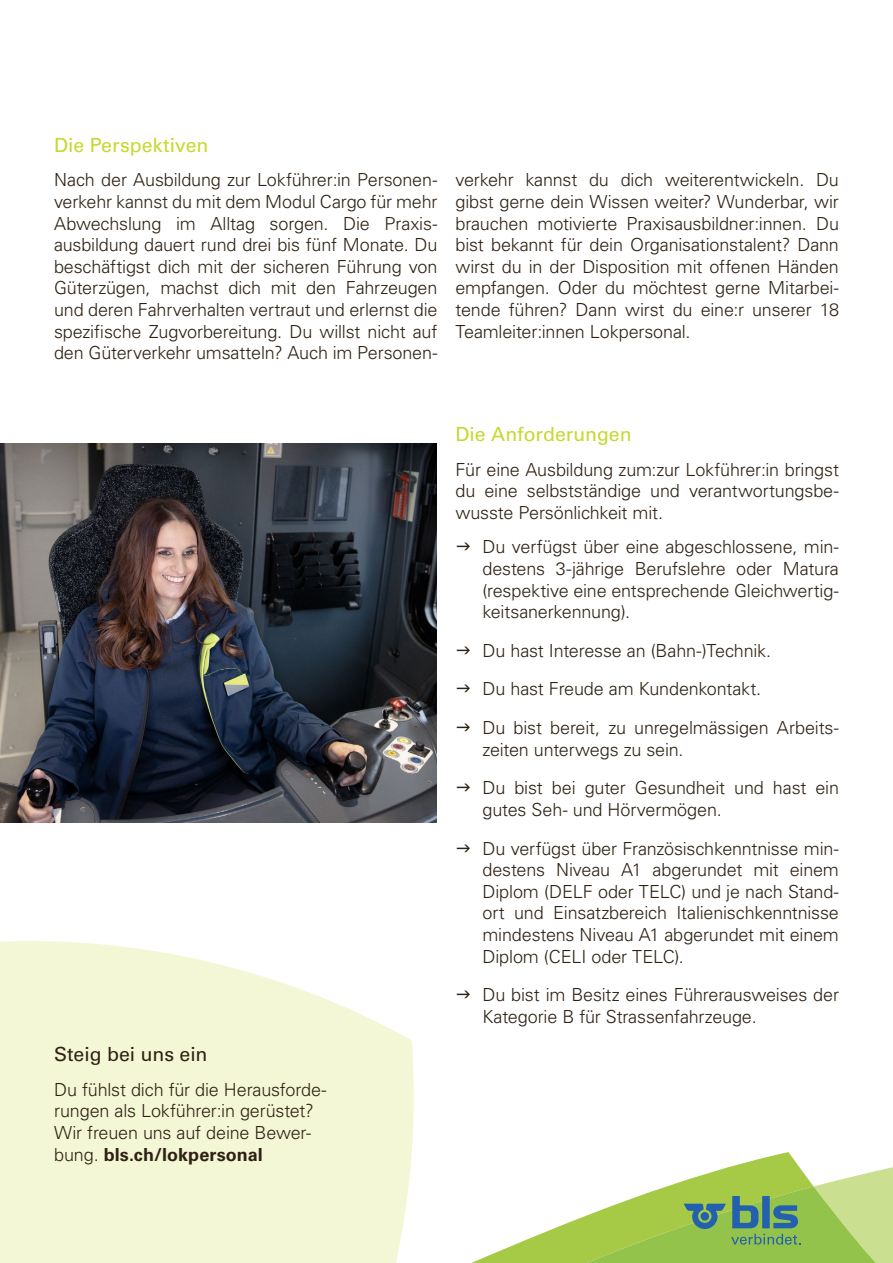
<style>
.page{position:relative;width:893px;height:1263px;background:#fff}
.page>*{position:absolute;margin:0;border:0;box-sizing:border-box;transform-origin:0 0}
._04_Copy__9pt{font:19.5px "Univers LT Std";color:#c7d82e}
._04_Copy__9pt-2{font:19.5px "Univers LT Std";color:#2e2113}
._02_Lead__11pt{font:300 18px/21.6px "Univers LT Std";letter-spacing:-.01em;color:#2e2113;text-align:justify}
._04_Copy__9pt-3{font:300 18px/21.6px "Univers LT Std";letter-spacing:-.01em;color:#2e2113;text-align:justify}
.s1{font-weight:700}
</style>
<div class="page">
<svg style="left:0;top:941px;width:414px;height:322px;background:#f5f7da"></svg>
<svg style="left:471px;top:1152px;width:422px;height:111px"></svg>
<img style="left:0;top:443px;width:436px;height:380px">
<p class="_04_Copy__9pt" style="left:54px;top:134px;width:156px">Die Perspektiven</p>
<p class="_02_Lead__11pt" style="left:54px;top:169px;width:385px">Nach der Ausbildung zur Lokführer:in Personen&shy;verkehr kannst du mit dem Modul Cargo für mehr Abwechslung im Alltag sorgen. Die Praxis&shy;ausbildung dauert rund drei bis fünf Monate. Du beschäftigst dich mit der sicheren Führung von Güterzügen, machst dich mit den Fahrzeugen und deren Fahrverhalten vertraut und erlernst die spezifische Zugvorbereitung. Du willst nicht auf den Güterverkehr umsatteln? Auch im Personen-</p>
<p class="_02_Lead__11pt" style="left:455px;top:169px;width:385px">verkehr kannst du dich weiterentwickeln. Du gibst gerne dein Wissen weiter? Wunderbar, wir brauchen motivierte Praxisausbildner:innen. Du bist bekannt für dein Organisationstalent? Dann wirst du in der Disposition mit offenen Händen empfangen. Oder du möchtest gerne Mitarbei&shy;tende führen? Dann wirst du eine:r unserer 18<br>Teamleiter:innen Lokpersonal.</p>
<p class="_04_Copy__9pt-2" style="left:54px;top:1043px;width:155px">Steig bei uns ein</p>
<p class="_02_Lead__11pt" style="left:54px;top:1079px;width:274px;text-align:left">Du fühlst dich für die Herausforde&shy;rungen als Lokführer:in gerüstet?<br>Wir freuen uns auf deine Bewer&shy;bung. <span class="s1">bls.ch/lokpersonal</span></p>
<p class="_04_Copy__9pt" style="left:455px;top:423px;width:178px">Die Anforderungen</p>
<p class="_04_Copy__9pt-3" style="left:455px;top:459px;width:385px">Für eine Ausbildung zum:zur Lokführer:in bringst du eine selbstständige und verantwortungsbe&shy;wusste Persönlichkeit mit.</p>
<p class="_02_Lead__11pt" style="left:482px;top:536px;width:358px">Du verfügst über eine abgeschlossene, min&shy;destens 3-jährige Berufslehre oder Matura (respektive eine entsprechende Gleichwertig&shy;keitsanerkennung).</p>
<p class="_02_Lead__11pt" style="left:482px;top:640px;width:290px">Du hast Interesse an (Bahn-)Technik.</p>
<p class="_02_Lead__11pt" style="left:482px;top:678px;width:280px">Du hast Freude am Kundenkontakt.</p>
<p class="_02_Lead__11pt" style="left:482px;top:717px;width:358px">Du bist bereit, zu unregelmässigen Arbeits&shy;zeiten unterwegs zu sein.</p>
<p class="_02_Lead__11pt" style="left:482px;top:777px;width:358px">Du bist bei guter Gesundheit und hast ein gutes Seh- und Hörvermögen.</p>
<p class="_02_Lead__11pt" style="left:482px;top:837px;width:358px">Du verfügst über Französischkenntnisse min&shy;destens Niveau A1 abgerundet mit einem Diplom (DELF oder TELC) und je nach Stand&shy;ort und Einsatzbereich Italienischkenntnisse mindestens Niveau A1 abgerundet mit einem Diplom (CELI oder TELC).</p>
<p class="_02_Lead__11pt" style="left:482px;top:984px;width:358px">Du bist im Besitz eines Führerausweises der<br>Kategorie B für Strassenfahrzeuge.</p>
</div>
